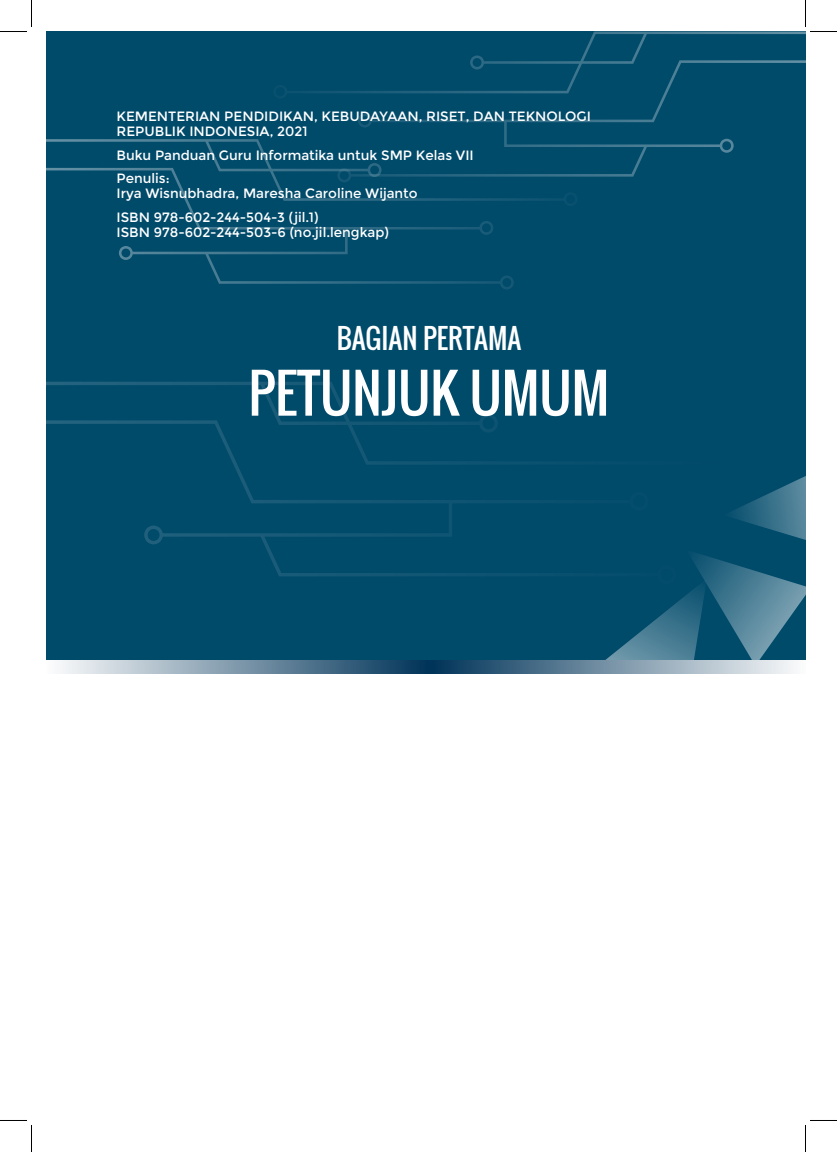
<style>
.page{position:relative;width:837px;height:1152px;background:#fff}
.page>*{position:absolute;margin:0;border:0;box-sizing:border-box;transform-origin:0 0}
.judul_unit_pelajaran{font:52.5px "Oswald";color:#fff}
.unit_pelajaran{font:27px "Oswald";color:#fff}
.ISI{font:13.5px "Montserrat";color:#fff}
</style>
<div class="page">
<div style="left:46px;top:32px;width:759px;height:628px;background:#004a6a"></div>
<svg style="left:605px;top:476px;width:200px;height:184px"></svg>
<svg style="left:60px;top:660px;width:370px;height:13px;background:#7994a7"></svg>
<svg style="left:430px;top:660px;width:364px;height:13px;background:#7994a7"></svg>
<svg style="left:46px;top:382px;width:716px;height:202px"></svg>
<svg style="left:285px;top:32px;width:520px;height:145px"></svg>
<svg style="left:46px;top:139px;width:532px;height:150px"></svg>
<svg style="left:0;top:0;width:32px;height:32px"></svg>
<svg style="left:0;top:1120px;width:32px;height:32px"></svg>
<svg style="left:805px;top:0;width:32px;height:32px"></svg>
<svg style="left:805px;top:1120px;width:32px;height:32px"></svg>
<p class="ISI" style="left:117px;top:109px;width:476px">KEMENTERIAN PENDIDIKAN, KEBUDAYAAN, RISET, DAN TEKNOLOGI</p>
<p class="ISI" style="left:117px;top:124px;width:192px">REPUBLIK INDONESIA, 2021</p>
<p class="ISI" style="left:117px;top:147px;width:359px">Buku Panduan Guru Informatika untuk SMP Kelas VII</p>
<p class="ISI" style="left:117px;top:171px;width:55px">Penulis:</p>
<p class="ISI" style="left:117px;top:186px;width:303px">Irya Wisnubhadra, Maresha Caroline Wijanto</p>
<p class="ISI" style="left:117px;top:209px;width:204px">ISBN 978-602-244-504-3 (jil.1)</p>
<p class="ISI" style="left:117px;top:224px;width:274px">ISBN 978-602-244-503-6 (no.jil.lengkap)</p>
<p class="unit_pelajaran" style="left:337px;top:318px;width:186px">BAGIAN PERTAMA</p>
<p class="judul_unit_pelajaran" style="left:248px;top:353px;width:362px">PETUNJUK UMUM</p>
</div>
